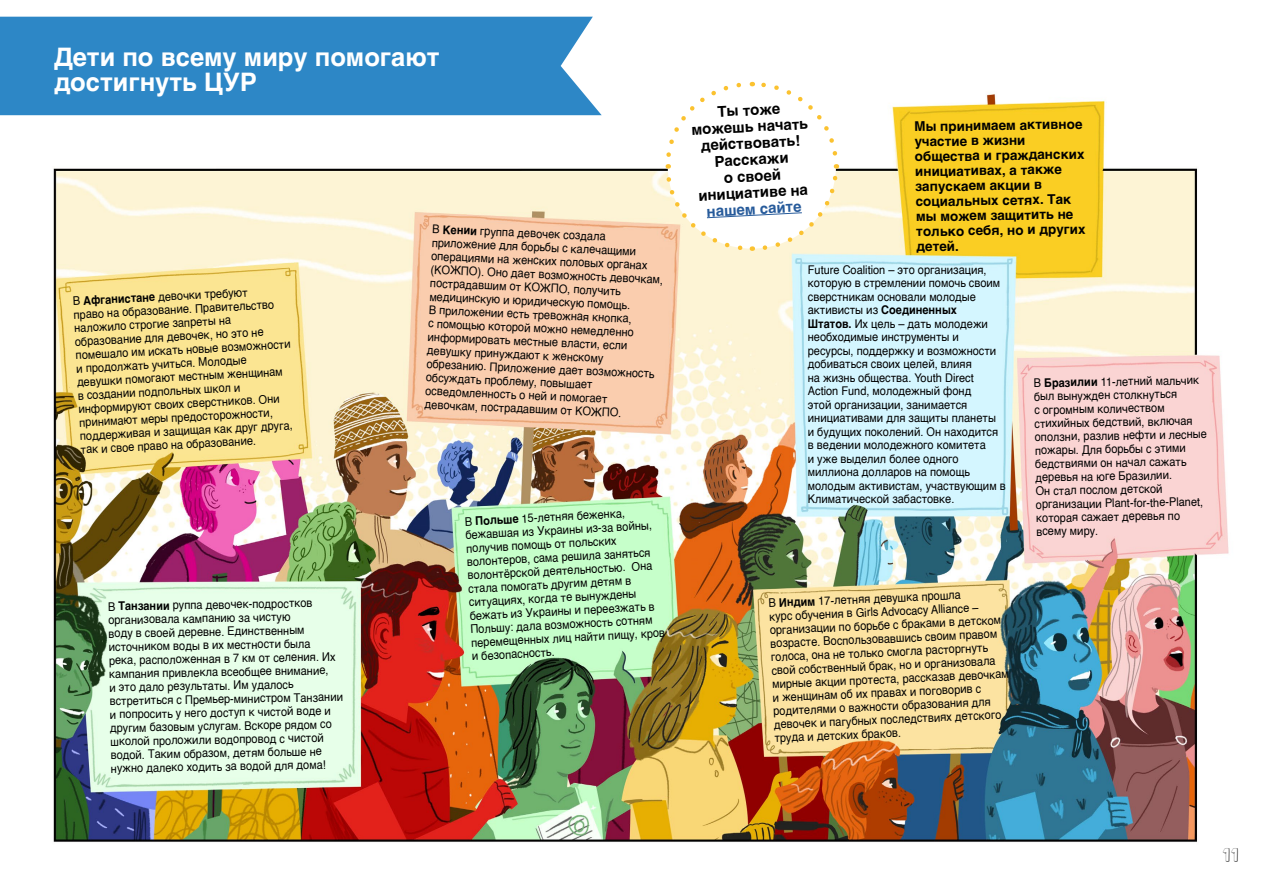
<style>
.page{position:relative;width:1263px;height:893px;background:#fff}
.page>*{position:absolute;margin:0;border:0;box-sizing:border-box;transform-origin:0 0}
.t1{font:700 25.5px/25.5px "Helvetica";color:#fff}
.t2{font:18px "Londrina Shadow";color:#000}
.t3{font:700 15px/16.5px "Helvetica";color:#000;text-align:center}
.t4{font:700 15px "Helvetica";color:#275b9b}
.t5{font:700 13.5px/15px "Helvetica";color:#000}
.t6{font:12px/13.5px "Helvetica";color:#000;scale:.92 1}
.s1{font-weight:700}
</style>
<div class="page">
<img style="left:0;top:16px;width:1229px;height:826px">
<div style="left:0;top:17px;width:602px;height:98px;background:#2d87c6"></div>
<svg style="left:663px;top:80px;width:177px;height:173px"></svg>
<h1 class="t1" style="left:54px;top:47px;width:387px">Дети по всему миру помогают достигнуть ЦУР</h1>
<p class="t6" style="left:73px;top:295px;width:235px;rotate:-3deg">В <span class="s1">Афганистане</span> девочки требуют<br>право на образование. Правительство наложило строгие запреты на образование для девочек, но это не помешало им искать новые возможности и продолжать учиться. Молодые девушки помогают местным женщинам<br>в создании подпольных школ и информируют своих сверстников. Они принимают меры предосторожности, поддерживая и защищая как друг друга, так и свое право на образование.</p>
<p class="t6" style="left:108px;top:600px;width:255px;rotate:-1deg">В <span class="s1">Танзании</span> руппа девочек-подростков организовала кампанию за чистую<br>воду в своей деревне. Единственным источником воды в их местности была<br>река, расположенная в 7 км от селения. Их кампания привлекла всеобщее внимание,<br>и это дало результаты. Им удалось встретиться с Премьер-министром Танзании и попросить у него доступ к чистой воде и другим базовым услугам. Вскоре рядом со школой проложили водопровод с чистой водой. Таким образом, детям больше не нужно далеко ходить за водой для дома!</p>
<p class="t6" style="left:431px;top:223px;width:256px;rotate:2deg">В <span class="s1">Кении</span> группа девочек создала приложение для борьбы с калечащими операциями на женских половых органах (КОЖПО). Оно дает возможность девочкам, пострадавшим от КОЖПО, получить медицинскую и юридическую помощь.<br>В приложении есть тревожная кнопка,<br>с помощью которой можно немедленно информировать местные власти, если девушку принуждают к женскому обрезанию. Приложение дает возможность обсуждать проблему, повышает осведомленность о ней и помогает девочкам, пострадавшим от КОЖПО.</p>
<p class="t6" style="left:464px;top:515px;width:212px;rotate:-3deg">В <span class="s1">Польше</span> 15-летняя беженка, бежавшая из Украины из-за войны, получив помощь от польских волонтеров, сама решила заняться волонтёрской деятельностью. Она стала помогать другим детям в ситуациях, когда те вынуждены бежать из Украины и переезжать в<br>Польшу: дала возможность сотням перемещенных лиц найти пищу, кров и безопасность.</p>
<p class="t3" style="left:690px;top:106px;width:118px;rotate:-3deg">Ты тоже можешь начать действовать!<br>Расскажи<br>о своей инициативе на</p>
<p class="t4" style="left:706px;top:202px;width:97px;rotate:-3deg">нашем сайте</p>
<p class="t5" style="left:914px;top:121px;width:171px;rotate:-1deg">Мы принимаем активное участие в жизни общества и гражданских инициативах, а также запускаем акции в социальных сетях. Так мы можем защитить не только себя, но и других детей.</p>
<p class="t6" style="left:808px;top:263px;width:217px">Future Coalition – это организация, которую в стремлении помочь своим сверстникам основали молодые активисты из <span class="s1">Соединенных<br>Штатов.</span> Их цель – дать молодежи необходимые инструменты и ресурсы, поддержку и возможности добиваться своих целей, влияя<br>на жизнь общества. Youth Direct<br>Action Fund, молодежный фонд<br>этой организации, занимается инициативами для защиты планеты<br>и будущих поколений. Он находится в ведении молодежного комитета<br>и уже выделил более одного миллиона долларов на помощь молодым активистам, участвующим в<br>Климатической забастовке.</p>
<p class="t6" style="left:768px;top:596px;width:260px;rotate:-2deg">В <span class="s1">Индим</span> 17-летняя девушка прошла<br>курс обучения в Girls Advocacy Alliance – организации по борьбе с браками в детском возрасте. Воспользовавшись своим правом голоса, она не только смогла расторгнуть свой собственный брак, но и организовала мирные акции протеста, рассказав девочкам и женщинам об их правах и поговорив с родителями о важности образования для девочек и пагубных последствиях детского труда и детских браков.</p>
<p class="t6" style="left:1034px;top:376px;width:189px;rotate:-1deg">В <span class="s1">Бразилии</span> 11-летний мальчик был вынужден столкнуться<br>с огромным количеством стихийных бедствий, включая оползни, разлив нефти и лесные пожары. Для борьбы с этими бедствиями он начал сажать деревья на юге Бразилии.<br>Он стал послом детской организации Plant-for-the-Planet, которая сажает деревья по всему миру.</p>
<h2 class="t2" style="left:1223px;top:843px;width:16px">11</h2>
</div>
